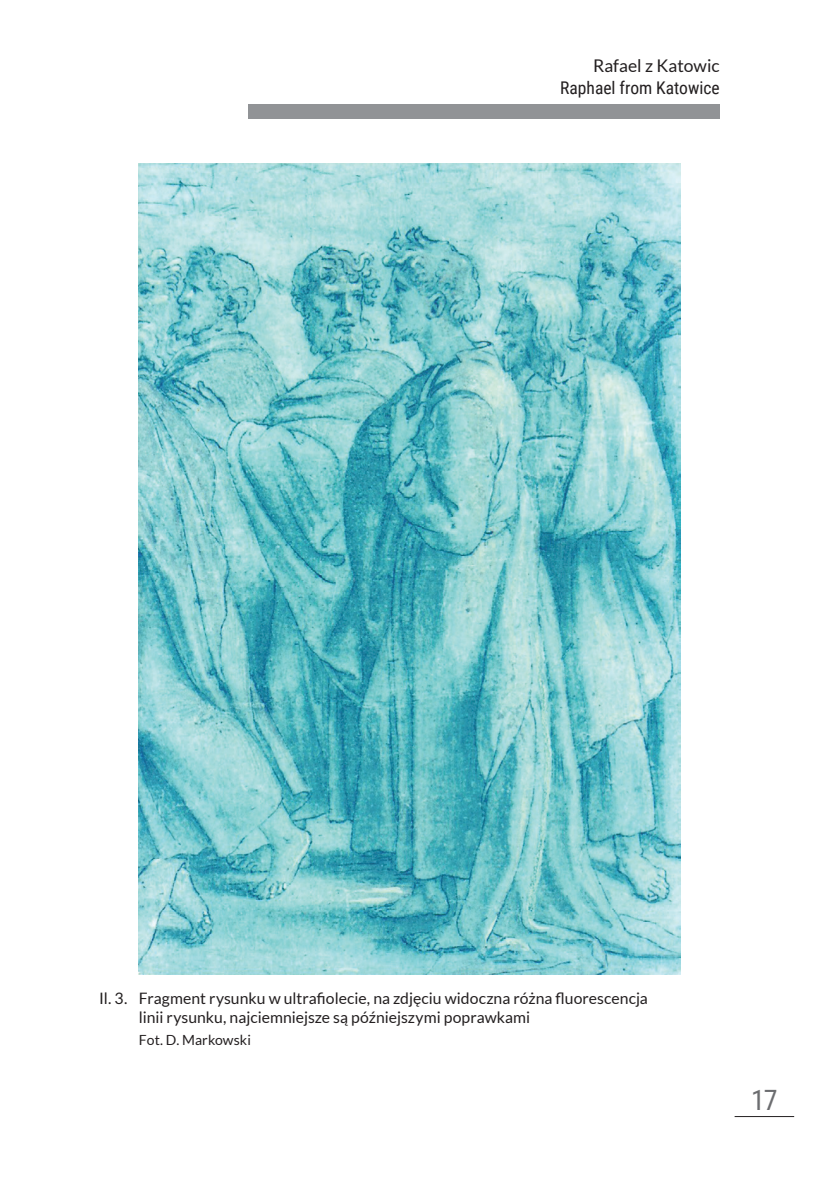
<style>
.page{position:relative;width:819px;height:1191px;background:#fff}
.page>*{position:absolute;margin:0;border:0;box-sizing:border-box;transform-origin:0 0}
.t1{font:28px "Roboto Condensed";color:#6c6d70}
.t2{font:17.5px "Roboto Condensed";color:#231f20}
.t3{font:17.5px "Lato";color:#231f20}
.ilustracja_TYT{font:15.75px/19.2px "Lato";color:#231f20}
.ilustracja_ZRODLO{font:14px "Lato";letter-spacing:.005em;color:#231f20}
</style>
<div class="page">
<div style="left:248px;top:104px;width:471px;height:15px;background:#919396"></div>
<hr style="left:734px;top:1116px;width:60px;height:1px;background:#231f20">
<img style="left:139px;top:164px;width:541px;height:810px">
<p class="t3" style="left:593px;top:55px;width:128px">Rafael z Katowic</p>
<p class="t2" style="left:560px;top:76px;width:161px">Raphael from Katowice</p>
<p class="ilustracja_TYT" style="left:139px;top:988px;width:510px;text-indent:-40px">Il. 3. Fragment rysunku w ultrafiolecie, na zdjęciu widoczna różna fluorescencja linii rysunku, najciemniejsze są późniejszymi poprawkami</p>
<p class="ilustracja_ZRODLO" style="left:139px;top:1032px;width:113px">Fot. D. Markowski</p>
<h1 class="t1" style="left:751px;top:1080px;width:28px">17</h1>
</div>
